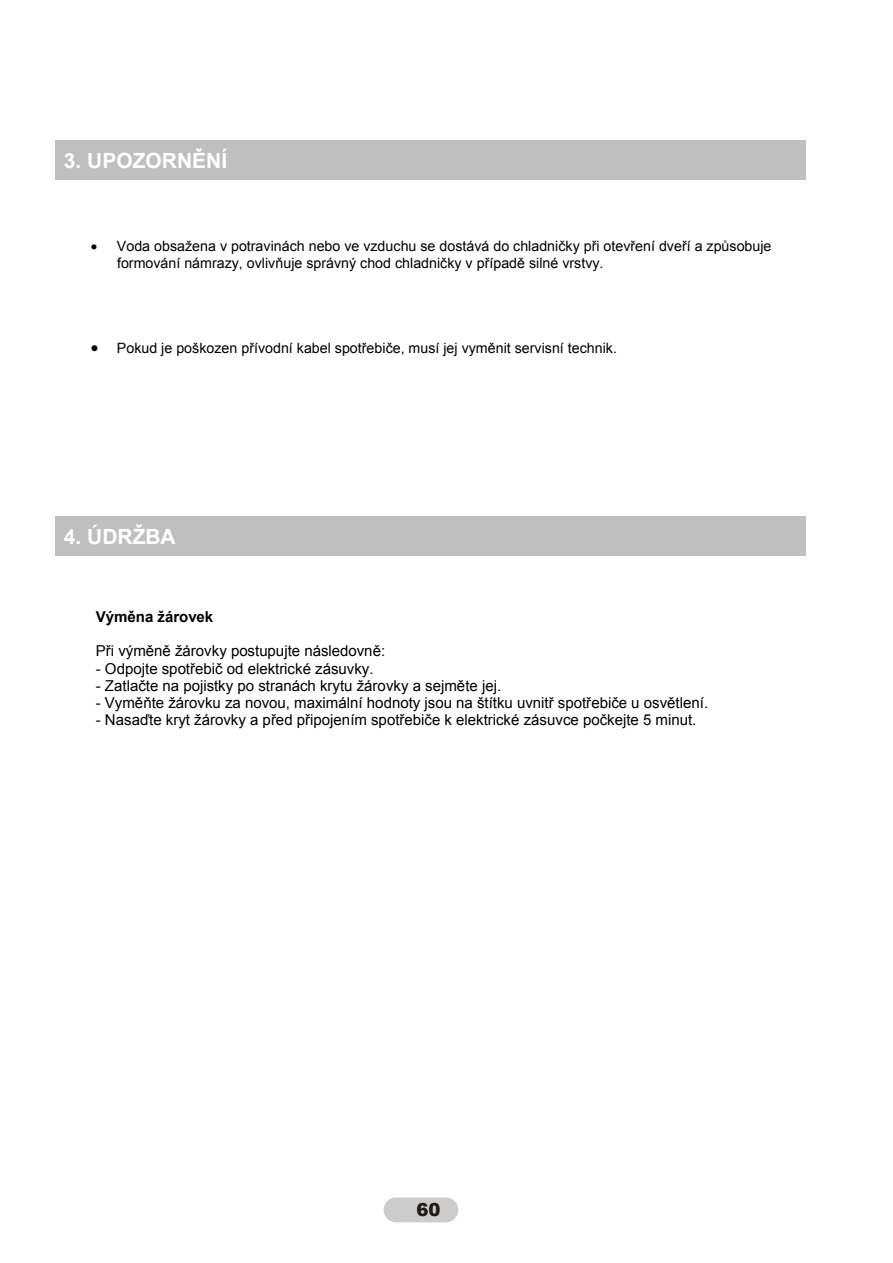
<style>
.page{position:relative;width:893px;height:1263px;background:#fff}
.page>*{position:absolute;margin:0;border:0;box-sizing:border-box;transform-origin:0 0}
.t1{font:700 21px "Arial";color:#fff}
.t2{font:900 18px "Arial";color:#1f1a17}
.t3{font:15px "Arial";color:#000}
.t4{font:700 15px "Arial";color:#000}
.t5{font:14.25px/16.5px "Arial";color:#000}
</style>
<div class="page">
<div style="left:56px;top:140px;width:750px;height:40px;background:#bfbfbf"></div>
<div style="left:56px;top:516px;width:750px;height:40px;background:#bfbfbf"></div>
<div style="left:383px;top:1197px;width:75px;height:25px;background:#ccc;border-radius:12px"></div>
<h1 class="t1" style="left:64px;top:149px;width:165px">3. UPOZORNĚNÍ</h1>
<p class="t5" style="left:117px;top:238px;width:656px;text-indent:-26px">• Voda obsažena v potravinách nebo ve vzduchu se dostává do chladničky při otevření dveří a způsobuje formování námrazy, ovlivňuje správný chod chladničky v případě silné vrstvy.</p>
<p class="t5" style="left:91px;top:339px;width:527px">• Pokud je poškozen přívodní kabel spotřebiče, musí jej vyměnit servisní technik.</p>
<h1 class="t1" style="left:64px;top:525px;width:113px">4. ÚDRŽBA</h1>
<p class="t4" style="left:96px;top:608px;width:119px">Výměna žárovek</p>
<p class="t3" style="left:96px;top:643px;width:291px">Při výměně žárovky postupujte následovně:</p>
<p class="t3" style="left:96px;top:660px;width:279px">- Odpojte spotřebič od elektrické zásuvky.</p>
<p class="t3" style="left:96px;top:677px;width:407px">- Zatlačte na pojistky po stranách krytu žárovky a sejměte jej.</p>
<p class="t3" style="left:96px;top:694px;width:614px">- Vyměňte žárovku za novou, maximální hodnoty jsou na štítku uvnitř spotřebiče u osvětlení.</p>
<p class="t3" style="left:96px;top:712px;width:602px">- Nasaďte kryt žárovky a před připojením spotřebiče k elektrické zásuvce počkejte 5 minut.</p>
<p class="t2" style="left:416px;top:1197px;width:26px">60</p>
</div>
